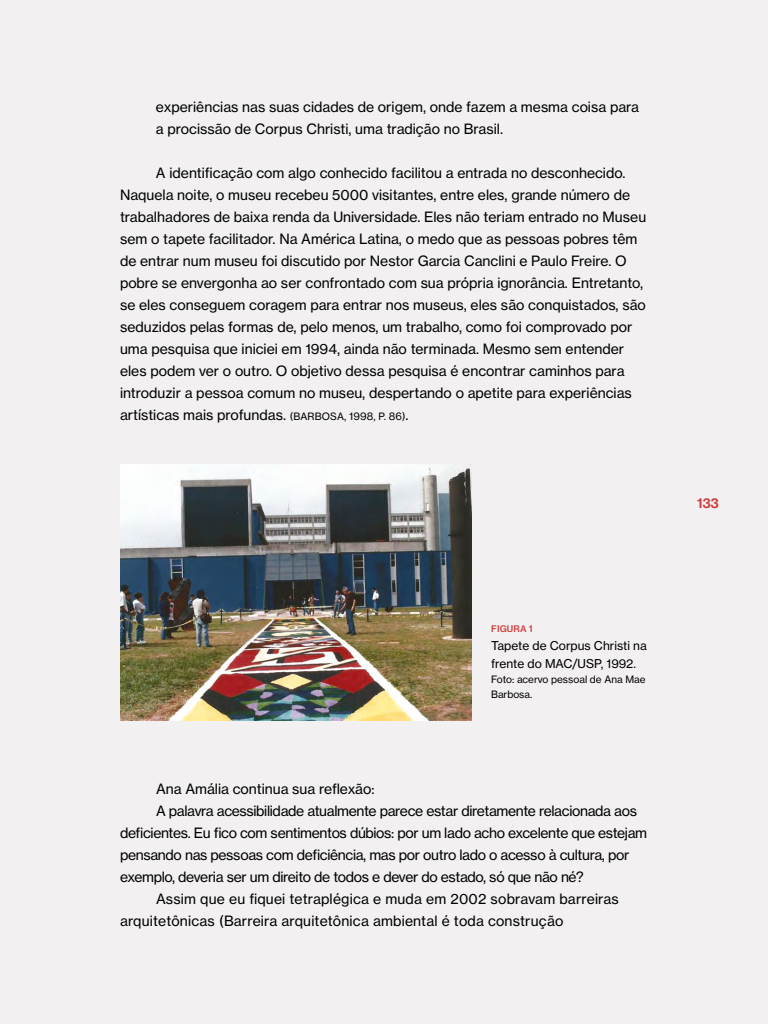
<style>
.page{position:relative;width:768px;height:1024px;background:#f2f0f0}
.page>*{position:absolute;margin:0;border:0;box-sizing:border-box;transform-origin:0 0}
.t1{font:14px/22px "N Haas Grotesk TX Pro 55 Rg";color:#000}
.t2{font:14px "N Haas Grotesk TX Pro 55 Rg";letter-spacing:-.025em;color:#000}
.t3{font:14px "N Haas Grotesk DS Pro 65 Md";color:#cd3c3a}
.t4{font:12px/18px "N Haas Grotesk TX Pro 55 Rg";color:#000}
.t5{font:10px/15px "N Haas Grotesk TX Pro 55 Rg";color:#000}
.t6{font:9px "N Haas Grotesk TX Pro 65 Md";letter-spacing:.015em;color:#cd3c3a}
.s1{font-size:10px}
</style>
<div class="page">
<img style="left:120px;top:464px;width:351px;height:257px">
<p class="t1" style="left:156px;top:96px;width:485px">experiências nas suas cidades de origem, onde fazem a mesma coisa para a procissão de Corpus Christi, uma tradição no Brasil.</p>
<p class="t1" style="left:120px;top:162px;width:528px;text-indent:36px">A identificação com algo conhecido facilitou a entrada no desconhecido.<br>Naquela noite, o museu recebeu 5000 visitantes, entre eles, grande número de trabalhadores de baixa renda da Universidade. Eles não teriam entrado no Museu sem o tapete facilitador. Na América Latina, o medo que as pessoas pobres têm de entrar num museu foi discutido por Nestor Garcia Canclini e Paulo Freire. O pobre se envergonha ao ser confrontado com sua própria ignorância. Entretanto, se eles conseguem coragem para entrar nos museus, eles são conquistados, são seduzidos pelas formas de, pelo menos, um trabalho, como foi comprovado por uma pesquisa que iniciei em 1994, ainda não terminada. Mesmo sem entender eles podem ver o outro. O objetivo dessa pesquisa é encontrar caminhos para introduzir a pessoa comum no museu, despertando o apetite para experiências artísticas mais profundas. <span class="s1">(BARBOSA, 1998, P. 86)</span>.</p>
<p class="t6" style="left:491px;top:623px;width:43px">FIGURA 1</p>
<p class="t4" style="left:491px;top:636px;width:157px">Tapete de Corpus Christi na frente do MAC/USP, 1992.</p>
<p class="t5" style="left:491px;top:672px;width:156px">Foto: acervo pessoal de Ana Mae<br>Barbosa.</p>
<p class="t1" style="left:156px;top:778px;width:220px">Ana Amália continua sua reflexão:</p>
<p class="t2" style="left:156px;top:802px;width:483px">A palavra acessibilidade atualmente parece estar diretamente relacionada aos</p>
<p class="t2" style="left:120px;top:824px;width:529px">deficientes. Eu fico com sentimentos dúbios: por um lado acho excelente que estejam</p>
<p class="t2" style="left:120px;top:846px;width:511px">pensando nas pessoas com deficiência, mas por outro lado o acesso à cultura, por</p>
<p class="t2" style="left:120px;top:868px;width:465px">exemplo, deveria ser um direito de todos e dever do estado, só que não né?</p>
<p class="t1" style="left:156px;top:888px;width:464px">Assim que eu fiquei tetraplégica e muda em 2002 sobravam barreiras</p>
<p class="t1" style="left:120px;top:910px;width:445px">arquitetônicas (Barreira arquitetônica ambiental é toda construção</p>
<p class="t3" style="left:697px;top:495px;width:23px">133</p>
</div>
